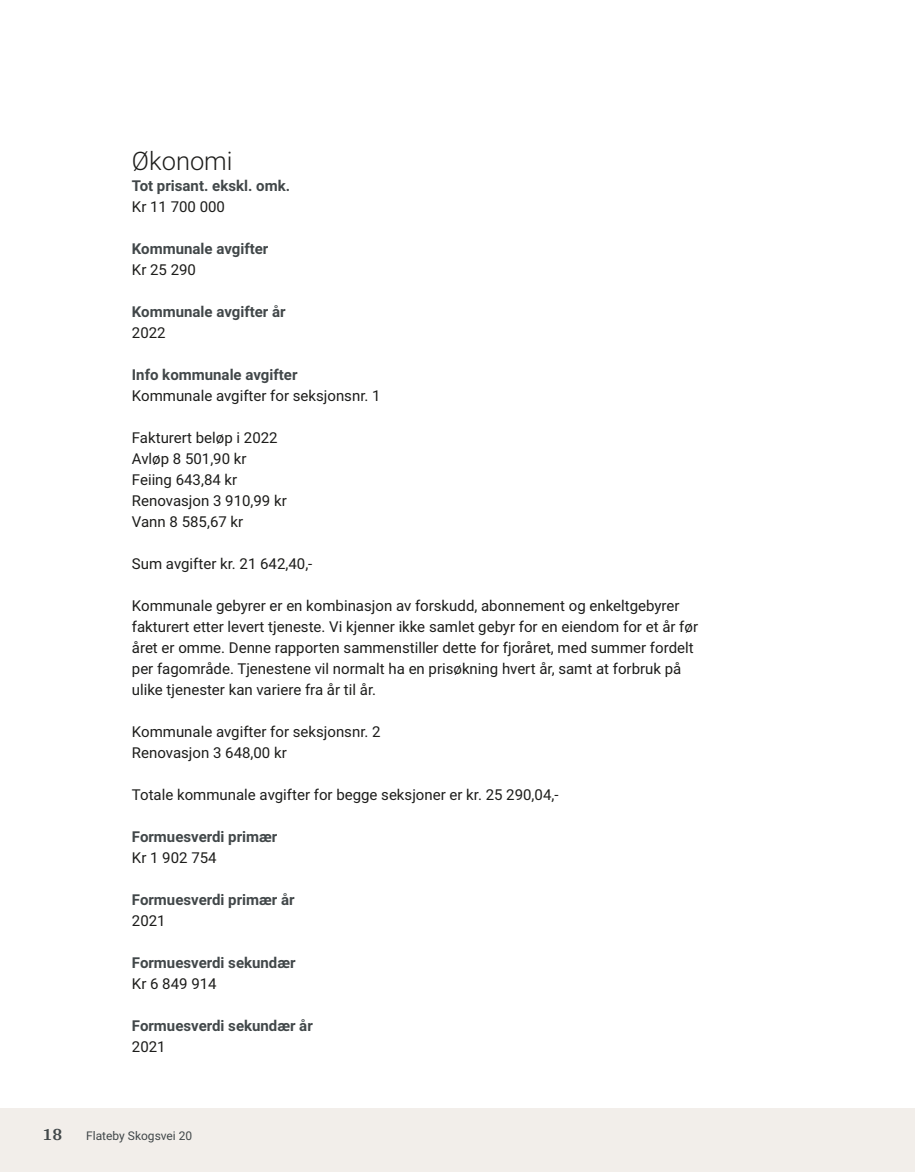
<style>
.page{position:relative;width:915px;height:1172px;background:#fff}
.page>*{position:absolute;margin:0;border:0;box-sizing:border-box;transform-origin:0 0}
.t1{font:300 25.5px "Roboto Vitec";color:#1d1d1b}
.t2{font:700 18px "Arya";color:#414749}
.t3{font:15px/21px "Roboto Vitec";color:#1d1d1b}
.t4{font:700 15px "Roboto Vitec";color:#414749}
.t5{font:12px "Roboto Vitec";color:#414749}
</style>
<div class="page">
<div style="left:0;top:1108px;width:914px;height:64px;background:#f2eeea"></div>
<h1 class="t1" style="left:132px;top:143px;width:102px">Økonomi</h1>
<p class="t4" style="left:132px;top:175px;width:160px">Tot prisant. ekskl. omk.</p>
<p class="t3" style="left:132px;top:195px;width:95px">Kr 11 700 000</p>
<p class="t4" style="left:132px;top:238px;width:138px">Kommunale avgifter</p>
<p class="t3" style="left:132px;top:258px;width:66px">Kr 25 290</p>
<p class="t4" style="left:132px;top:301px;width:155px">Kommunale avgifter år</p>
<p class="t3" style="left:132px;top:321px;width:35px">2022</p>
<p class="t4" style="left:132px;top:364px;width:167px">Info kommunale avgifter</p>
<p class="t3" style="left:132px;top:384px;width:250px">Kommunale avgifter for seksjonsnr. 1</p>
<p class="t3" style="left:132px;top:426px;width:156px">Fakturert beløp i 2022<br>Avløp 8 501,90 kr<br>Feiing 643,84 kr<br>Renovasjon 3 910,99 kr<br>Vann 8 585,67 kr</p>
<p class="t3" style="left:132px;top:552px;width:182px">Sum avgifter kr. 21 642,40,‑</p>
<p class="t3" style="left:132px;top:594px;width:567px">Kommunale gebyrer er en kombinasjon av forskudd, abonnement og enkeltgebyrer fakturert etter levert tjeneste. Vi kjenner ikke samlet gebyr for en eiendom for et år før året er omme. Denne rapporten sammenstiller dette for fjoråret, med summer fordelt per fagområde. Tjenestene vil normalt ha en prisøkning hvert år, samt at forbruk på ulike tjenester kan variere fra år til år.</p>
<p class="t3" style="left:132px;top:720px;width:250px">Kommunale avgifter for seksjonsnr. 2<br>Renovasjon 3 648,00 kr</p>
<p class="t3" style="left:132px;top:783px;width:428px">Totale kommunale avgifter for begge seksjoner er kr. 25 290,04,‑</p>
<p class="t4" style="left:132px;top:826px;width:147px">Formuesverdi primær</p>
<p class="t3" style="left:132px;top:846px;width:86px">Kr 1 902 754</p>
<p class="t4" style="left:132px;top:889px;width:164px">Formuesverdi primær år</p>
<p class="t3" style="left:132px;top:909px;width:35px">2021</p>
<p class="t4" style="left:132px;top:952px;width:165px">Formuesverdi sekundær</p>
<p class="t3" style="left:132px;top:972px;width:86px">Kr 6 849 914</p>
<p class="t4" style="left:132px;top:1015px;width:182px">Formuesverdi sekundær år</p>
<p class="t3" style="left:132px;top:1035px;width:35px">2021</p>
<p class="t2" style="left:43px;top:1123px;width:21px">18</p>
<p class="t5" style="left:86px;top:1127px;width:108px">Flateby Skogsvei 20</p>
</div>
